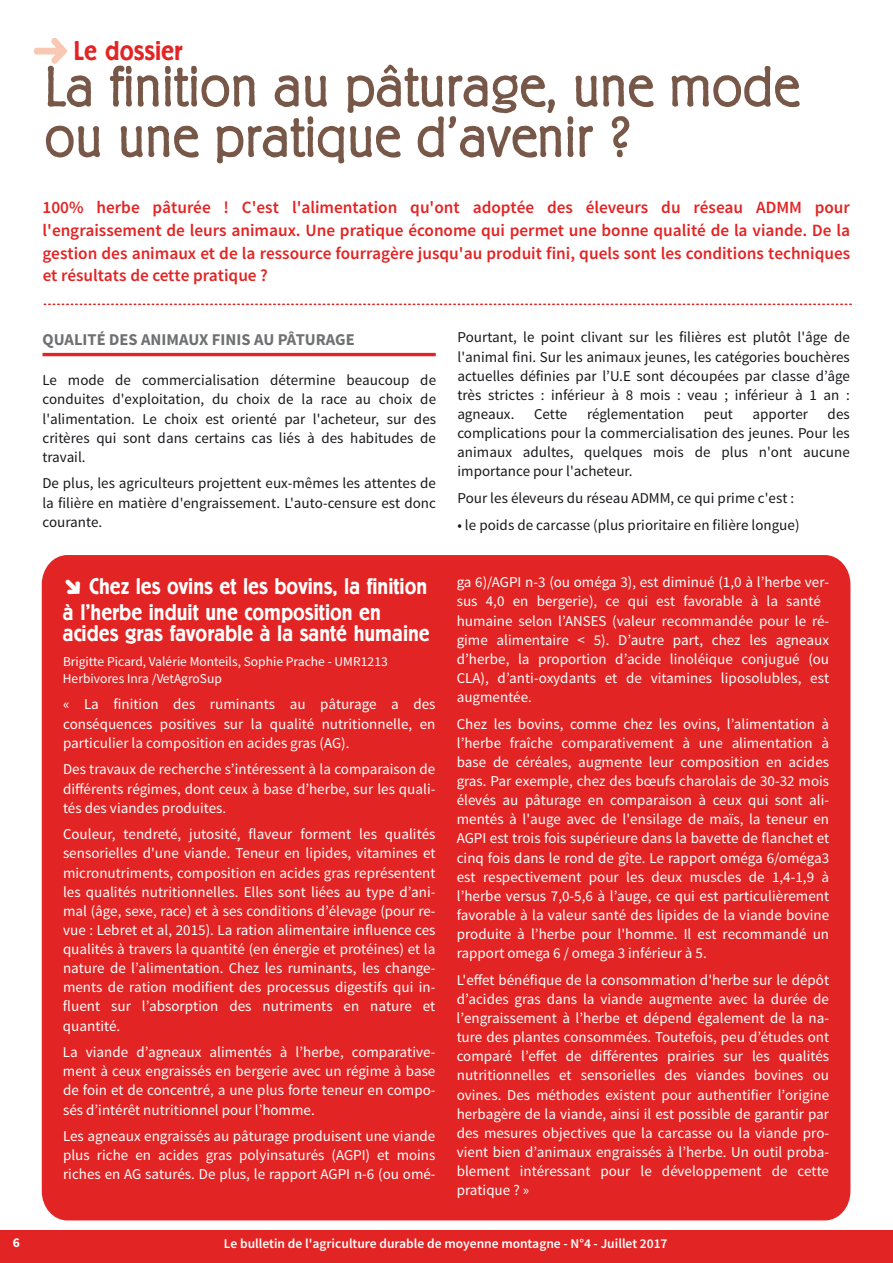
<style>
.page{position:relative;width:893px;height:1263px;background:#fff}
.page>*{position:absolute;margin:0;border:0;box-sizing:border-box;transform-origin:0 0}
.t1{font:300 57px/50.4px "Berliner Grotesk";color:#775747}
.t2{font:500 27px "Berliner Grotesk";color:#e32424}
.t3{font:500 22.5px/25.7px "Berliner Grotesk";color:#fff}
.t4{font:600 17.25px/22.6px "Source Sans Pro";color:#e32424;text-align:justify}
.t5{font:700 16.5px "Source Sans Pro";color:#6f7072}
.t6{font:15px/19.2px "Source Sans Pro";color:#fff;text-align:justify}
.t7{font:15px/19.2px "Source Sans Pro";color:#19171b;text-align:justify}
.t8{font:13.5px/17.2px "Source Sans Pro";color:#fff}
.t9{font:600 13.5px "Source Sans Pro";color:#fff}
.t10{font:700 13.5px "Source Sans Pro";color:#fff}
</style>
<div class="page">
<div style="left:0;top:1230px;width:893px;height:33px;background:#e32424"></div>
<svg style="left:44px;top:304px;width:808px;height:1px"></svg>
<svg style="left:34px;top:37px;width:34px;height:27px"></svg>
<hr style="left:43px;top:353px;width:393px;height:3px;background:#e32424">
<div style="left:42px;top:555px;width:808px;height:665px;background:#e32424"></div>
<svg style="left:65px;top:579px;width:15px;height:15px"></svg>
<p class="t10" style="left:13px;top:1233px;width:9px">6</p>
<h2 class="t2" style="left:74px;top:40px;width:111px">Le dossier</h2>
<h1 class="t1" style="left:44px;top:65px;width:757px">La finition au pâturage, une mode ou une pratique d’avenir ?</h1>
<p class="t4" style="left:43px;top:197px;width:809px">100% herbe pâturée ! C'est l'alimentation qu'ont adoptée des éleveurs du réseau ADMM pour l'engraissement de leurs animaux. Une pratique économe qui permet une bonne qualité de la viande. De la gestion des animaux et de la ressource fourragère jusqu'au produit fini, quels sont les conditions techniques et résultats de cette pratique ?</p>
<p class="t5" style="left:43px;top:329px;width:314px">QUALITÉ DES ANIMAUX FINIS AU PÂTURAGE</p>
<p class="t7" style="left:42px;top:371px;width:395px">Le mode de commercialisation détermine beaucoup de conduites d'exploitation, du choix de la race au choix de l'alimentation. Le choix est orienté par l'acheteur, sur des critères qui sont dans certains cas liés à des habitudes de travail.</p>
<p class="t7" style="left:42px;top:474px;width:395px">De plus, les agriculteurs projettent eux-mêmes les attentes de la filière en matière d'engraissement. L'auto-censure est donc courante.</p>
<p class="t7" style="left:457px;top:328px;width:394px">Pourtant, le point clivant sur les filières est plutôt l'âge de l'animal fini. Sur les animaux jeunes, les catégories bouchères actuelles définies par l’U.E sont découpées par classe d’âge très strictes : inférieur à 8 mois : veau ; inférieur à 1 an : agneaux.</p>
<p class="t7" style="left:534px;top:405px;width:35px">Cette</p>
<p class="t7" style="left:587px;top:405px;width:99px">réglementation</p>
<p class="t7" style="left:704px;top:405px;width:31px">peut</p>
<p class="t7" style="left:753px;top:405px;width:57px">apporter</p>
<p class="t7" style="left:457px;top:405px;width:394px;text-indent:370px">des complications pour la commercialisation des jeunes. Pour les animaux adultes, quelques mois de plus n'ont aucune importance pour l'acheteur.</p>
<p class="t7" style="left:457px;top:489px;width:338px">Pour les éleveurs du réseau ADMM, ce qui prime c'est :</p>
<p class="t7" style="left:457px;top:515px;width:344px">• le poids de carcasse (plus prioritaire en filière longue)</p>
<p class="t6" style="left:457px;top:573px;width:374px;text-align:left">ga 6)/AGPI n-3 (ou oméga 3), est diminué (1,0 à l’herbe ver&shy;sus 4,0 en bergerie), ce qui est favorable à la santé humaine selon l’ANSES (valeur recommandée pour le ré&shy;gime alimentaire &lt; 5). D’autre part, chez les agneaux d’herbe, la proportion d’acide linoléique conjugué (ou CLA), d’anti-oxydants et de vitamines liposolubles, est augmentée.</p>
<p class="t6" style="left:457px;top:714px;width:374px">Chez les bovins, comme chez les ovins, l’alimentation à l’herbe fraîche comparativement à une alimentation à base de céréales, augmente leur composition en acides gras. Par exemple, chez des bœufs charolais de 30-32 mois élevés au pâturage en comparaison à ceux qui sont ali&shy;mentés à l'auge avec de l'ensilage de maïs, la teneur en AGPI est trois fois supérieure dans la bavette de flanchet et cinq fois dans le rond de gîte. Le rapport oméga 6/oméga3 est respectivement pour les deux muscles de 1,4-1,9 à l’herbe versus 7,0-5,6 à l’auge, ce qui est particulièrement favorable à la valeur santé des lipides de la viande bovine produite à l’herbe pour l'homme. Il est recommandé un rapport omega 6 / omega 3 inférieur à 5.</p>
<p class="t6" style="left:457px;top:970px;width:374px">L'effet bénéfique de la consommation d'herbe sur le dépôt d’acides gras dans la viande augmente avec la durée de l’engraissement à l’herbe et dépend également de la na&shy;ture des plantes consommées. Toutefois, peu d’études ont comparé l’effet de différentes prairies sur les qualités nutritionnelles et sensorielles des viandes bovines ou ovines. Des méthodes existent pour authentifier l’origine herbagère de la viande, ainsi il est possible de garantir par des mesures objectives que la carcasse ou la viande pro&shy;vient bien d’animaux engraissés à l’herbe. Un outil proba&shy;blement intéressant pour le développement de cette pratique ? »</p>
<p class="t9" style="left:224px;top:1234px;width:445px">Le bulletin de l'agriculture durable de moyenne montagne - N°4 - Juillet 2017</p>
<h3 class="t3" style="left:63px;top:574px;width:366px;text-indent:26px">Chez les ovins et les bovins, la finition à l’herbe induit une composition en</h3>
<h3 class="t3" style="left:63px;top:622px;width:368px">acides gras favorable à la santé humaine</h3>
<p class="t8" style="left:63px;top:653px;width:326px">Brigitte Picard, Valérie Monteils, Sophie Prache - UMR1213<br>Herbivores Inra /VetAgroSup</p>
<p class="t6" style="left:63px;top:695px;width:374px">« La finition des ruminants au pâturage a des conséquences positives sur la qualité nutritionnelle, en particulier la composition en acides gras (AG).</p>
<p class="t6" style="left:63px;top:760px;width:374px">Des travaux de recherche s’intéressent à la comparaison de différents régimes, dont ceux à base d’herbe, sur les quali&shy;tés des viandes produites.</p>
<p class="t6" style="left:63px;top:825px;width:374px">Couleur, tendreté, jutosité, flaveur forment les qualités sensorielles d'une viande. Teneur en lipides, vitamines et micronutriments, composition en acides gras représentent les qualités nutritionnelles. Elles sont liées au type d’ani&shy;mal (âge, sexe, race) et à ses conditions d’élevage (pour re&shy;vue : Lebret et al, 2015). La ration alimentaire influence ces qualités à travers la quantité (en énergie et protéines) et la nature de l’alimentation. Chez les ruminants, les change&shy;ments de ration modifient des processus digestifs qui in&shy;fluent sur l’absorption des nutriments en nature et quantité.</p>
<p class="t6" style="left:63px;top:1043px;width:374px">La viande d’agneaux alimentés à l’herbe, comparative&shy;ment à ceux engraissés en bergerie avec un régime à base de foin et de concentré, a une plus forte teneur en compo&shy;sés d’intérêt nutritionnel pour l’homme.</p>
<p class="t6" style="left:63px;top:1127px;width:374px">Les agneaux engraissés au pâturage produisent une viande plus riche en acides gras polyinsaturés (AGPI) et moins riches en AG saturés. De plus, le rapport AGPI n-6 (ou omé-</p>
</div>
